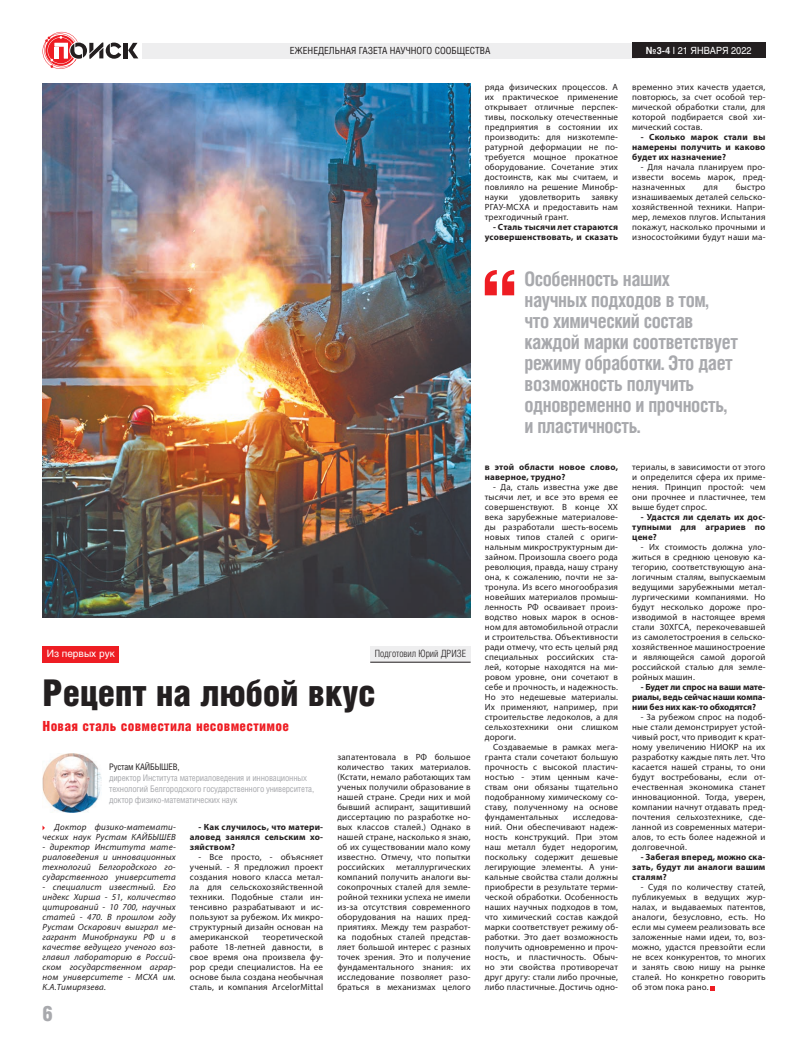
<style>
.page{position:relative;width:808px;height:1049px;background:#fff}
.page>*{position:absolute;margin:0;border:0;box-sizing:border-box;transform-origin:0 0}
.t1{font:37px "Helios Cond Black C";letter-spacing:-.01em;color:#231f20}
.t2{font:21.1px "Helios Cond Black C";color:#a8a9ad}
.t3{font:700 20px/21px "Helios Cond C";letter-spacing:-.02em;color:#a8a9ad;scale:.96 1}
.t4{font:14px "Helios Cond Black C";letter-spacing:.02em;color:#ee1d23}
.t5{font:10px "Helios Cond Light C";color:#231f20}
.t6{font:10px "Helios C";color:#fff}
.t7{font:9.8px "Helios Cond C";color:#231f20}
.t8{font:9.8px "Helios C";color:#fff;scale:.93 1}
.t9{font:9px/10px "Myriad Pro";letter-spacing:.02em;color:#231f20;text-align:justify}
.t10{font:italic 9px/10px "Myriad Pro";letter-spacing:.02em;color:#231f20;text-align:justify}
.t11{font:700 9px/10px "Myriad Pro";letter-spacing:.02em;color:#231f20;text-align:justify}
.t12{font:9px/11px "Helios Cond C";letter-spacing:-.02em;color:#a8a9ad}
.t13{font:9px "Helios Cond C";letter-spacing:-.02em;color:#231f20}
.s1{font-weight:700}
.s2{font-weight:700;color:#f2f3f4}
</style>
<div class="page">
<hr style="left:124px;top:43px;width:4px;height:15px;background:#231f20">
<svg style="left:128px;top:43px;width:10px;height:15px"></svg>
<svg style="left:43px;top:32px;width:78px;height:37px"></svg>
<div style="left:142px;top:43px;width:496px;height:16px;background:#eeeeef"></div>
<div style="left:632px;top:43px;width:133px;height:15px;background:#231f20"></div>
<svg style="left:485px;top:270px;width:29px;height:25px"></svg>
<div style="left:43px;top:646px;width:76px;height:16px;background:#ee1d23"></div>
<div style="left:370px;top:646px;width:101px;height:16px;background:#eeeeef"></div>
<hr style="left:370px;top:662px;width:101px;height:1px;background:#231f20">
<img style="left:43px;top:753px;width:58px;height:59px">
<svg style="left:710px;top:986px;width:5px;height:4px"></svg>
<img style="left:43px;top:84px;width:428px;height:534px">
<p class="t7" style="left:290px;top:45px;width:202px">ЕЖЕНЕДЕЛЬНАЯ ГАЗЕТА НАУЧНОГО СООБЩЕСТВА</p>
<p class="t8" style="left:646px;top:44px;width:115px"><span class="s1">№</span><span class="s2">3-4</span> I 21 ЯНВАРЯ 2022</p>
<p class="t9" style="left:632px;top:82px;width:135px">временно этих качеств удается, повторюсь, за счет особой тер&shy;мической обработки стали, для которой подбирается свой хи&shy;мический состав.</p>
<p class="t11" style="left:632px;top:132px;width:135px;text-indent:9px">- Сколько марок стали вы намерены получить и каково будет их назначение?</p>
<p class="t9" style="left:632px;top:162px;width:135px;text-indent:9px">- Для начала планируем про&shy;извести восемь марок, пред&shy;назначенных</p>
<p class="t9" style="left:485px;top:82px;width:135px">ряда физических процессов. А их практическое применение открывает отличные перспек&shy;тивы, поскольку отечественные предприятия в состоянии их производить: для низкотемпе&shy;ратурной деформации не по&shy;требуется мощное прокатное оборудование. Сочетание этих достоинств, как мы считаем, и повлияло на решение Минобр&shy;науки удовлетворить заявку РГАУ-МСХА и предоставить нам трехгодичный грант.</p>
<p class="t11" style="left:485px;top:222px;width:135px;text-align:right">- Сталь тысячи лет стараются усовершенствовать, и сказать</p>
<p class="t9" style="left:632px;top:182px;width:135px;text-indent:104px">быстро изнашиваемых деталей сельско&shy;хозяйственной техники. Напри&shy;мер, лемехов плугов. Испытания покажут, насколько прочными и износостойкими будут наши ма-</p>
<h3 class="t3" style="left:524px;top:268px;width:224px">Особенность наших<br>научных подходов в том, что химический состав каждой марки соответствует режиму обработки. Это дает возможность получить одновременно и прочность, и пластичность.</h3>
<p class="t9" style="left:703px;top:182px;width:16px">для</p>
<p class="t6" style="left:47px;top:647px;width:70px">Из первых рук</p>
<p class="t5" style="left:375px;top:648px;width:93px">Подготовил Юрий ДРИЗЕ</p>
<h1 class="t1" style="left:43px;top:672px;width:335px">Рецепт на любой вкус</h1>
<h3 class="t4" style="left:43px;top:717px;width:248px">Новая сталь совместила несовместимое</h3>
<p class="t13" style="left:109px;top:761px;width:72px">Рустам КАЙБЫШЕВ,</p>
<p class="t12" style="left:109px;top:772px;width:206px">директор Института материаловедения и инновационных технологий Белгородского государственного университета, доктор физико-математических наук</p>
<p class="t9" style="left:337px;top:752px;width:135px">запатентовала в РФ большое количество таких материалов. (Кстати, немало работающих там ученых получили образование в нашей стране. Среди них и мой бывший аспирант, защитивший диссертацию по разработке но&shy;вых классов сталей.) Однако в нашей стране, насколько я знаю, об их существовании мало кому известно. Отмечу, что попытки российских</p>
<p class="t10" style="left:43px;top:822px;width:135px;text-align:right">Доктор физико-математи&shy;ческих наук Рустам КАЙБЫШЕВ</p>
<p class="t10" style="left:43px;top:842px;width:135px">- директор Института мате&shy;риаловедения и инновационных технологий Белгородского го&shy;сударственного университета</p>
<p class="t10" style="left:43px;top:882px;width:135px">- специалист известный. Его индекс Хирша - 51, количество цитирований - 10 700, научных статей - 470. В прошлом году Рустам Оскарович выиграл ме&shy;гагрант Минобрнауки РФ и в качестве ведущего ученого воз&shy;главил лабораторию в Россий&shy;ском государственном аграр&shy;ном университете - МСХА им.<br>К.А.Тимирязева.</p>
<p class="t11" style="left:190px;top:822px;width:135px;text-indent:9px">- Как случилось, что матери&shy;аловед занялся сельским хо&shy;зяйством?</p>
<p class="t9" style="left:190px;top:852px;width:135px;text-indent:9px">- Все просто, - объясняет ученый. - Я предложил проект создания нового класса метал&shy;ла для сельскохозяйственной техники. Подобные стали ин&shy;тенсивно разрабатывают и ис&shy;пользуют за рубежом. Их микро&shy;структурный дизайн основан на американской</p>
<p class="t9" style="left:337px;top:862px;width:135px;text-indent:59px">металлургических компаний получить аналоги вы&shy;сокопрочных сталей для земле&shy;ройной техники успеха не имели из-за отсутствия современного оборудования на наших пред&shy;приятиях. Между тем разработ&shy;ка подобных сталей представ&shy;ляет большой интерес с разных точек зрения. Это и получение фундаментального знания: их исследование позволяет разо&shy;браться в механизмах целого</p>
<p class="t9" style="left:190px;top:932px;width:135px;text-indent:73px">теоретической работе 18-летней давности, в свое время она произвела фу&shy;рор среди специалистов. На ее основе была создана необычная сталь, и компания ArcelorMittal</p>
<h2 class="t2" style="left:43px;top:1001px;width:12px">6</h2>
<p class="t11" style="left:485px;top:462px;width:135px">в этой области новое слово, наверное, трудно?</p>
<p class="t9" style="left:485px;top:482px;width:135px;text-indent:9px">- Да, сталь известна уже две тысячи лет, и все это время ее совершенствуют. В конце XX века зарубежные материалове&shy;ды разработали шесть-восемь новых типов сталей с ориги&shy;нальным микроструктурным ди&shy;зайном. Произошла своего рода революция, правда, нашу страну она, к сожалению, почти не за&shy;тронула. Из всего многообразия новейших материалов промыш&shy;ленность РФ осваивает произ&shy;водство новых марок в основ&shy;ном для автомобильной отрасли и строительства. Объективности ради отмечу, что есть целый ряд специальных российских ста&shy;лей, которые находятся на ми&shy;ровом уровне, они сочетают в себе и прочность, и надежность.<br>Но это недешевые материалы.<br>Их применяют, например, при строительстве ледоколов, а для сельхозтехники они слишком дороги.</p>
<p class="t9" style="left:485px;top:742px;width:135px;text-indent:9px">Создаваемые в рамках мега&shy;гранта стали сочетают большую прочность с высокой пластич&shy;ностью - этим ценным каче&shy;ствам они обязаны тщательно подобранному химическому со&shy;ставу, полученному на основе фундаментальных</p>
<p class="t9" style="left:485px;top:812px;width:135px;text-indent:88px">исследова&shy;ний. Они обеспечивают надеж&shy;ность конструкций. При этом наш металл будет недорогим, поскольку содержит дешевые легирующие элементы. А уни&shy;кальные свойства стали должны приобрести в результате терми&shy;ческой обработки. Особенность наших научных подходов в том, что химический состав каждой марки соответствует режиму об&shy;работки. Это дает возможность получить одновременно и проч&shy;ность, и пластичность. Обыч&shy;но эти свойства противоречат друг другу: стали либо прочные, либо пластичные. Достичь одно-</p>
<p class="t9" style="left:632px;top:462px;width:135px">териалы, в зависимости от этого и определится сфера их приме&shy;нения. Принцип простой: чем они прочнее и пластичнее, тем выше будет спрос.</p>
<p class="t11" style="left:632px;top:512px;width:135px;text-indent:9px">- Удастся ли сделать их дос&shy;тупными для аграриев по цене?</p>
<p class="t9" style="left:632px;top:542px;width:135px;text-indent:9px">- Их стоимость должна уло&shy;житься в среднюю ценовую ка&shy;тегорию, соответствующую ана&shy;логичным сталям, выпускаемым ведущими зарубежными метал&shy;лургическими компаниями. Но будут несколько дороже про&shy;изводимой в настоящее время стали 30ХГСА, перекочевавшей из самолетостроения в сельско&shy;хозяйственное машиностроение и являющейся самой дорогой российской сталью для земле&shy;ройных машин.</p>
<p class="t11" style="left:632px;top:682px;width:135px;text-indent:9px">- Будет ли спрос на ваши мате&shy;риалы, ведь сейчас наши компа&shy;нии без них как-то обходятся?</p>
<p class="t9" style="left:632px;top:712px;width:135px;text-indent:9px">- За рубежом спрос на подоб&shy;ные стали демонстрирует устой&shy;чивый рост, что приводит к крат&shy;ному увеличению НИОКР на их разработку каждые пять лет. Что касается нашей страны, то они будут востребованы, если от&shy;ечественная экономика станет инновационной. Тогда, уверен, компании начнут отдавать пред&shy;почтения сельхозтехнике, сде&shy;ланной из современных матери&shy;алов, то есть более надежной и долговечной.</p>
<p class="t11" style="left:632px;top:852px;width:135px;text-indent:9px">- Забегая вперед, можно ска&shy;зать, будут ли аналоги вашим сталям?</p>
<p class="t9" style="left:632px;top:882px;width:135px;text-indent:9px">- Судя по количеству статей, публикуемых в ведущих жур&shy;налах, и выдаваемых патентов, аналоги, безусловно, есть. Но если мы сумеем реализовать все заложенные нами идеи, то, воз&shy;можно, удастся превзойти если не всех конкурентов, то многих и занять свою нишу на рынке сталей. Но конкретно говорить об этом пока рано.</p>
</div>
